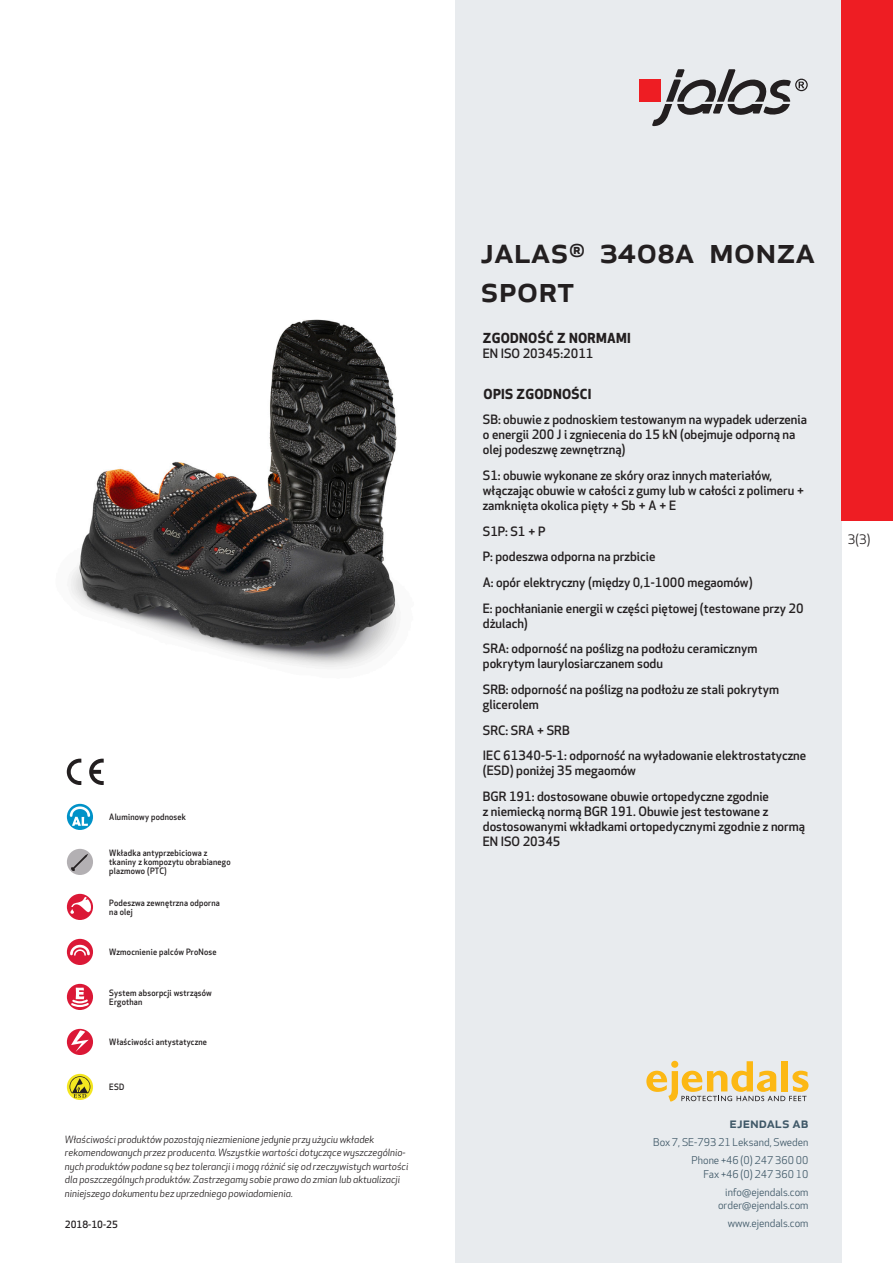
<style>
.page{position:relative;width:893px;height:1263px;background:#fff}
.page>*{position:absolute;margin:0;border:0;box-sizing:border-box;transform-origin:0 0}
.prodname{font:500 36px/39px "Apex New";color:#231f20}
.t1{font:500 15px "Apex New";color:#405968}
.Funktion_body{font:700 13.5px "Apex New";letter-spacing:.025em;color:#231f20}
.t2{font:12.75px "Apex New";color:#231f20}
.Funktion_body-2{font:500 12.6px/15px "Apex New";color:#231f20}
.t3{font:10.5px/18px "Apex New";color:#405968;text-align:right}
.t4{font:italic 9.75px/13.5px "Apex New";color:#231f20}
.t5{font:500 9.75px "Apex New";color:#231f20}
.Artikel{font:500 8.55px/9px "Apex New";letter-spacing:.025em;color:#231f20;scale:.95 1}
</style>
<div class="page">
<div style="left:455px;top:0;width:387px;height:1263px;background:#e8ebee"></div>
<svg style="left:646px;top:1061px;width:162px;height:40px"></svg>
<img style="left:70px;top:320px;width:327px;height:348px">
<div style="left:842px;top:0;width:51px;height:520px;background:#ee1d23"></div>
<svg style="left:67px;top:804px;width:26px;height:26px"></svg>
<svg style="left:70px;top:806px;width:20px;height:20px"></svg>
<div style="left:67px;top:849px;width:26px;height:26px;background:#b3b0b3;border-radius:50%"></div>
<svg style="left:71px;top:854px;width:17px;height:17px"></svg>
<div style="left:67px;top:894px;width:26px;height:26px;background:#db1836;border-radius:50%"></div>
<svg style="left:70px;top:897px;width:21px;height:17px"></svg>
<div style="left:67px;top:939px;width:26px;height:26px;background:#db1836;border-radius:50%"></div>
<svg style="left:70px;top:945px;width:20px;height:11px"></svg>
<svg style="left:67px;top:984px;width:26px;height:26px"></svg>
<svg style="left:69px;top:988px;width:22px;height:20px"></svg>
<div style="left:67px;top:1029px;width:26px;height:26px;background:#db1836;border-radius:50%"></div>
<svg style="left:71px;top:1030px;width:18px;height:22px"></svg>
<svg style="left:67px;top:1074px;width:26px;height:26px"></svg>
<svg style="left:70px;top:1076px;width:20px;height:22px"></svg>
<svg style="left:89px;top:759px;width:15px;height:26px"></svg>
<svg style="left:67px;top:759px;width:14px;height:26px"></svg>
<div style="left:639px;top:80px;width:22px;height:22px;background:#ee1d23"></div>
<svg style="left:652px;top:69px;width:156px;height:57px"></svg>
<p class="Artikel" style="left:109px;top:812px;width:82px">Aluminowy podnosek</p>
<p class="Artikel" style="left:109px;top:848px;width:129px">Wkładka antyprzebiciowa z tkaniny z kompozytu obrabianego plazmowo (PTC)</p>
<p class="Artikel" style="left:109px;top:898px;width:118px">Podeszwa zewnętrzna odporna na olej</p>
<p class="Artikel" style="left:109px;top:947px;width:114px">Wzmocnienie palców ProNose</p>
<p class="Artikel" style="left:109px;top:988px;width:109px">System absorpcji wstrząsów<br>Ergothan</p>
<p class="Artikel" style="left:109px;top:1037px;width:104px">Właściwości antystatyczne</p>
<p class="Artikel" style="left:109px;top:1082px;width:17px">ESD</p>
<p class="t4" style="left:65px;top:1132px;width:345px">Właściwości produktów pozostają niezmienione jedynie przy użyciu wkładek rekomendowanych przez producenta. Wszystkie wartości dotyczące wyszczególnio&shy;nych produktów podane są bez tolerancji i mogą różnić się od rzeczywistych wartości dla poszczególnych produktów. Zastrzegamy sobie prawo do zmian lub aktualizacji niniejszego dokumentu bez uprzedniego powiadomienia.</p>
<p class="t5" style="left:65px;top:1218px;width:54px">2018-10-25</p>
<p class="prodname" style="left:480px;top:230px;width:334px">JALAS<sup>®</sup> 3408A Monza<br>Sport</p>
<p class="Funktion_body" style="left:483px;top:328px;width:149px">ZGODNOŚĆ Z NORMAMI</p>
<p class="Funktion_body-2" style="left:483px;top:346px;width:112px">EN ISO 20345:2011</p>
<p class="Funktion_body" style="left:483px;top:384px;width:110px">OPIS ZGODNOŚCI</p>
<p class="Funktion_body-2" style="left:483px;top:412px;width:326px">SB: obuwie z podnoskiem testowanym na wypadek uderzenia o energii 200 J i zgniecenia do 15 kN (obejmuje odporną na olej podeszwę zewnętrzną)</p>
<p class="Funktion_body-2" style="left:483px;top:468px;width:323px">S1: obuwie wykonane ze skóry oraz innych materiałów, włączając obuwie w całości z gumy lub w całości z polimeru + zamknięta okolica pięty + Sb + A + E</p>
<p class="Funktion_body-2" style="left:483px;top:523px;width:64px">S1P: S1 + P</p>
<p class="Funktion_body-2" style="left:483px;top:549px;width:174px">P: podeszwa odporna na przbicie</p>
<p class="Funktion_body-2" style="left:483px;top:575px;width:271px">A: opór elektryczny (między 0,1-1000 megaomów)</p>
<p class="Funktion_body-2" style="left:483px;top:600px;width:322px">E: pochłanianie energii w części piętowej (testowane przy 20 dżulach)</p>
<p class="Funktion_body-2" style="left:483px;top:641px;width:276px">SRA: odporność na poślizg na podłożu ceramicznym pokrytym laurylosiarczanem sodu</p>
<p class="Funktion_body-2" style="left:483px;top:682px;width:298px">SRB: odporność na poślizg na podłożu ze stali pokrytym glicerolem</p>
<p class="Funktion_body-2" style="left:483px;top:722px;width:88px">SRC: SRA + SRB</p>
<p class="Funktion_body-2" style="left:483px;top:748px;width:325px">IEC 61340-5-1: odporność na wyładowanie elektrostatyczne (ESD) poniżej 35 megaomów</p>
<p class="Funktion_body-2" style="left:483px;top:788px;width:324px">BGR 191: dostosowane obuwie ortopedyczne zgodnie<br>z niemiecką normą BGR 191. Obuwie jest testowane z dostosowanymi wkładkami ortopedycznymi zgodnie z normą EN ISO 20345</p>
<p class="t2" style="left:848px;top:531px;width:24px">3(3)</p>
<p class="t1" style="left:729px;top:1113px;width:80px">ejendals ab</p>
<p class="t3" style="left:653px;top:1133px;width:157px">Box 7, SE-793 21 Leksand, Sweden<br>Phone +46 (0) 247 360 00</p>
<p class="t3" style="left:703px;top:1165px;width:107px">Fax +46 (0) 247 360 10 info@ejendals.com</p>
<p class="t3" style="left:718px;top:1196px;width:92px">order@ejendals.com</p>
<p class="t3" style="left:728px;top:1215px;width:82px">www.ejendals.com</p>
</div>
